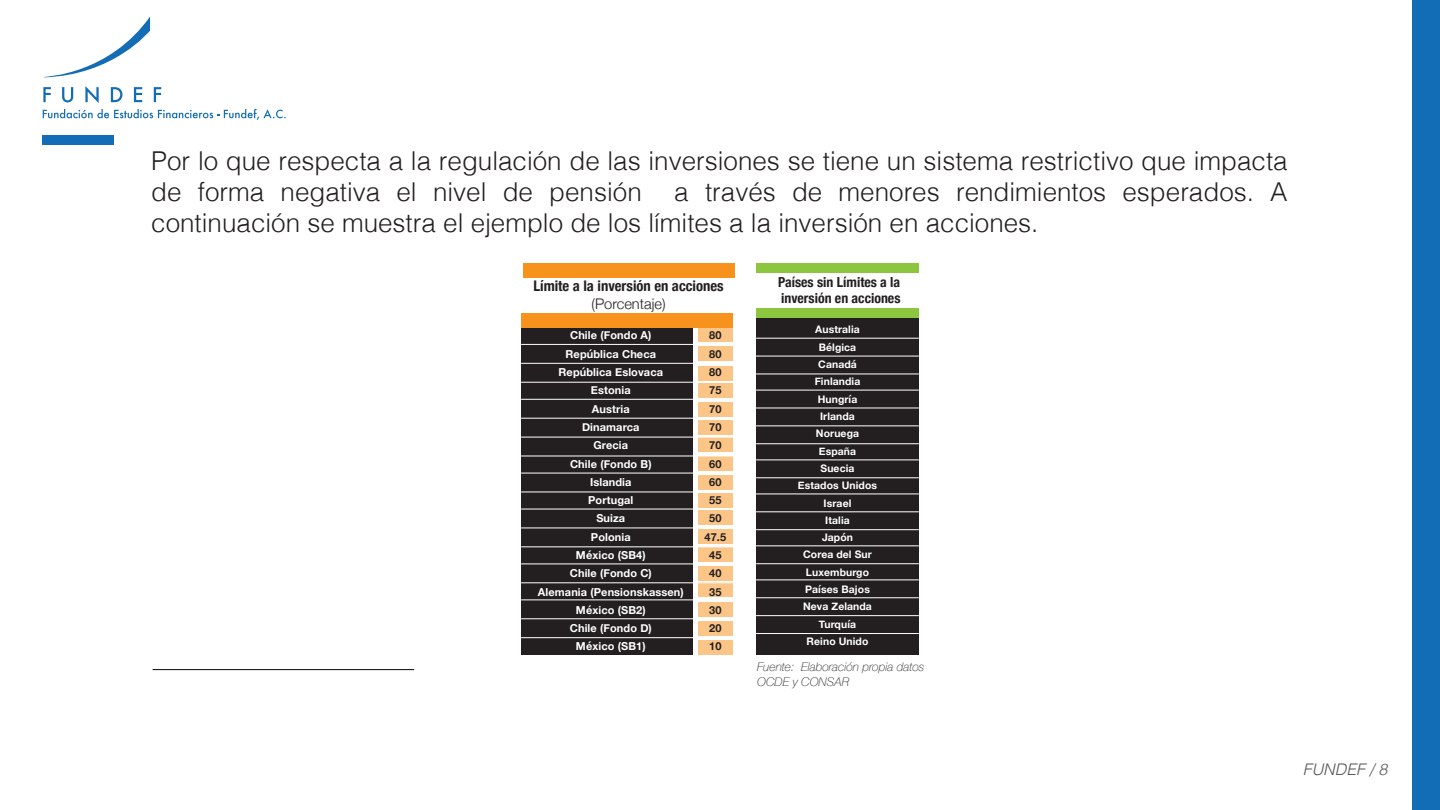
<style>
.page{position:relative;width:1440px;height:810px;background:#fff}
.page>*{position:absolute;margin:0;border:0;box-sizing:border-box;transform-origin:0 0}
.t1{font:300 26px/31.2px "Helvetica";color:#231f20}
.t2{font:italic 300 16px "Helvetica";color:#57585a}
.t3{font:700 condensed 14.6px "Helvetica Neue";color:#231f20}
.t4{font:300 14.6px "Helvetica Neue";color:#231f20}
.t5{font:700 condensed 13.8px/16.6px "Helvetica Neue";color:#231f20}
.t6{font:italic 100 12px/14.4px "Helvetica Neue";color:#231f20}
.t7{font:700 11px/18.2px "Helvetica Neue";letter-spacing:.01em;color:#fff;text-align:center}
.t8{font:700 11px/18.2px "Helvetica Neue";letter-spacing:.01em;color:#231f20;text-align:center}
.t9{font:700 10.4px/17.4px "Helvetica Neue";letter-spacing:.01em;color:#fff;text-align:center}
</style>
<div class="page">
<svg style="left:43px;top:87px;width:8px;height:15px"></svg>
<svg style="left:62px;top:87px;width:11px;height:15px"></svg>
<svg style="left:85px;top:86px;width:14px;height:17px"></svg>
<svg style="left:111px;top:87px;width:11px;height:15px"></svg>
<svg style="left:134px;top:87px;width:8px;height:15px"></svg>
<svg style="left:154px;top:87px;width:7px;height:15px"></svg>
<svg style="left:44px;top:17px;width:106px;height:60px"></svg>
<svg style="left:43px;top:109px;width:243px;height:11px"></svg>
<div style="left:43px;top:135px;width:71px;height:10px;background:#136db6"></div>
<hr style="left:153px;top:669px;width:261px;height:1px;background:#231f20">
<div style="left:1412px;top:0;width:28px;height:810px;background:#136db6"></div>
<div style="left:699px;top:327px;width:34px;height:15px;background:#fac587"></div>
<div style="left:699px;top:347px;width:34px;height:14px;background:#fac587"></div>
<div style="left:699px;top:366px;width:34px;height:14px;background:#fac587"></div>
<div style="left:699px;top:383px;width:34px;height:15px;background:#fac587"></div>
<div style="left:699px;top:402px;width:34px;height:15px;background:#fac587"></div>
<div style="left:699px;top:420px;width:34px;height:14px;background:#fac587"></div>
<div style="left:699px;top:437px;width:34px;height:15px;background:#fac587"></div>
<div style="left:699px;top:456px;width:34px;height:15px;background:#fac587"></div>
<div style="left:699px;top:476px;width:34px;height:14px;background:#fac587"></div>
<div style="left:699px;top:493px;width:34px;height:15px;background:#fac587"></div>
<div style="left:699px;top:510px;width:34px;height:15px;background:#fac587"></div>
<div style="left:699px;top:529px;width:34px;height:15px;background:#fac587"></div>
<div style="left:699px;top:547px;width:34px;height:14px;background:#fac587"></div>
<div style="left:699px;top:566px;width:34px;height:15px;background:#fac587"></div>
<div style="left:699px;top:583px;width:34px;height:14px;background:#fac587"></div>
<div style="left:699px;top:602px;width:34px;height:14px;background:#fac587"></div>
<div style="left:699px;top:621px;width:34px;height:15px;background:#fac587"></div>
<div style="left:699px;top:640px;width:34px;height:15px;background:#fac587"></div>
<div style="left:521px;top:323px;width:172px;height:332px;background:#231f20"></div>
<div style="left:521px;top:313px;width:212px;height:14px;background:#f7931d"></div>
<div style="left:523px;top:264px;width:212px;height:14px;background:#f7931d"></div>
<hr style="left:521px;top:344px;width:215px;height:1px;background:#fff">
<hr style="left:521px;top:363px;width:215px;height:1px;background:#fff">
<hr style="left:521px;top:382px;width:215px;height:1px;background:#fff">
<hr style="left:521px;top:399px;width:215px;height:1px;background:#fff">
<hr style="left:521px;top:418px;width:215px;height:1px;background:#fff">
<hr style="left:521px;top:437px;width:215px;height:1px;background:#fff">
<hr style="left:521px;top:456px;width:215px;height:1px;background:#fff">
<hr style="left:521px;top:473px;width:215px;height:1px;background:#fff">
<hr style="left:521px;top:492px;width:215px;height:1px;background:#fff">
<hr style="left:521px;top:509px;width:215px;height:1px;background:#fff">
<hr style="left:521px;top:528px;width:215px;height:1px;background:#fff">
<hr style="left:521px;top:546px;width:215px;height:1px;background:#fff">
<hr style="left:521px;top:564px;width:215px;height:1px;background:#fff">
<hr style="left:521px;top:582px;width:215px;height:1px;background:#fff">
<hr style="left:521px;top:600px;width:215px;height:1px;background:#fff">
<hr style="left:521px;top:618px;width:215px;height:1px;background:#fff">
<hr style="left:521px;top:637px;width:215px;height:1px;background:#fff">
<div style="left:756px;top:318px;width:163px;height:337px;background:#231f20"></div>
<div style="left:756px;top:309px;width:163px;height:9px;background:#8bc63e"></div>
<div style="left:756px;top:264px;width:163px;height:9px;background:#8bc63e"></div>
<hr style="left:756px;top:338px;width:163px;height:1px;background:#fff">
<hr style="left:756px;top:356px;width:163px;height:1px;background:#fff">
<hr style="left:756px;top:374px;width:163px;height:1px;background:#fff">
<hr style="left:756px;top:390px;width:163px;height:1px;background:#fff">
<hr style="left:756px;top:408px;width:163px;height:1px;background:#fff">
<hr style="left:756px;top:426px;width:163px;height:1px;background:#fff">
<hr style="left:756px;top:443px;width:163px;height:1px;background:#fff">
<hr style="left:756px;top:460px;width:163px;height:1px;background:#fff">
<hr style="left:756px;top:477px;width:163px;height:1px;background:#fff">
<hr style="left:756px;top:494px;width:163px;height:1px;background:#fff">
<hr style="left:756px;top:511px;width:163px;height:1px;background:#fff">
<hr style="left:756px;top:529px;width:163px;height:1px;background:#fff">
<hr style="left:756px;top:546px;width:163px;height:1px;background:#fff">
<hr style="left:756px;top:563px;width:163px;height:1px;background:#fff">
<hr style="left:756px;top:580px;width:163px;height:1px;background:#fff">
<hr style="left:756px;top:597px;width:163px;height:1px;background:#fff">
<hr style="left:756px;top:615px;width:163px;height:1px;background:#fff">
<hr style="left:756px;top:633px;width:163px;height:1px;background:#fff">
<p class="t1" style="left:151px;top:143px;width:1138px">Por lo que respecta a la regulación de las inversiones se tiene un sistema restrictivo que impacta de forma negativa el nivel de pensión</p>
<p class="t1" style="left:151px;top:175px;width:1138px;text-indent:523px">a través de menores rendimientos esperados. A continuación se muestra el ejemplo de los límites a la inversión en acciones.</p>
<p class="t3" style="left:533px;top:274px;width:192px">Límite a la inversión en acciones</p>
<p class="t4" style="left:592px;top:292px;width:76px">(Porcentaje)</p>
<p class="t7" style="left:538px;top:327px;width:147px">Chile (Fondo A)<br>República Checa<br>República Eslovaca<br>Estonia<br>Austria<br>Dinamarca<br>Grecia<br>Chile (Fondo B)<br>Islandia<br>Portugal<br>Suiza<br>Polonia<br>México (SB4)<br>Chile (Fondo C)<br>Alemania (Pensionskassen)<br>México (SB2)<br>Chile (Fondo D)<br>México (SB1)</p>
<p class="t8" style="left:705px;top:327px;width:23px">80<br>80<br>80<br>75<br>70<br>70<br>70<br>60<br>60<br>55<br>50<br>47.5<br>45<br>40<br>35<br>30<br>20<br>10</p>
<p class="t5" style="left:778px;top:273px;width:124px">Países sin Límites a la inversión en acciones</p>
<p class="t9" style="left:798px;top:321px;width:81px">Australia<br>Bélgica<br>Canadá<br>Finlandia<br>Hungría<br>Irlanda<br>Noruega<br>España<br>Suecia<br>Estados Unidos<br>Israel<br>Italia<br>Japón<br>Corea del Sur<br>Luxemburgo<br>Países Bajos<br>Neva Zelanda<br>Turquía<br>Reino Unido</p>
<p class="t6" style="left:757px;top:659px;width:169px">Fuente: Elaboración propia datos<br>OCDE y CONSAR</p>
<p class="t2" style="left:1303px;top:756px;width:86px">FUNDEF / 8</p>
</div>
